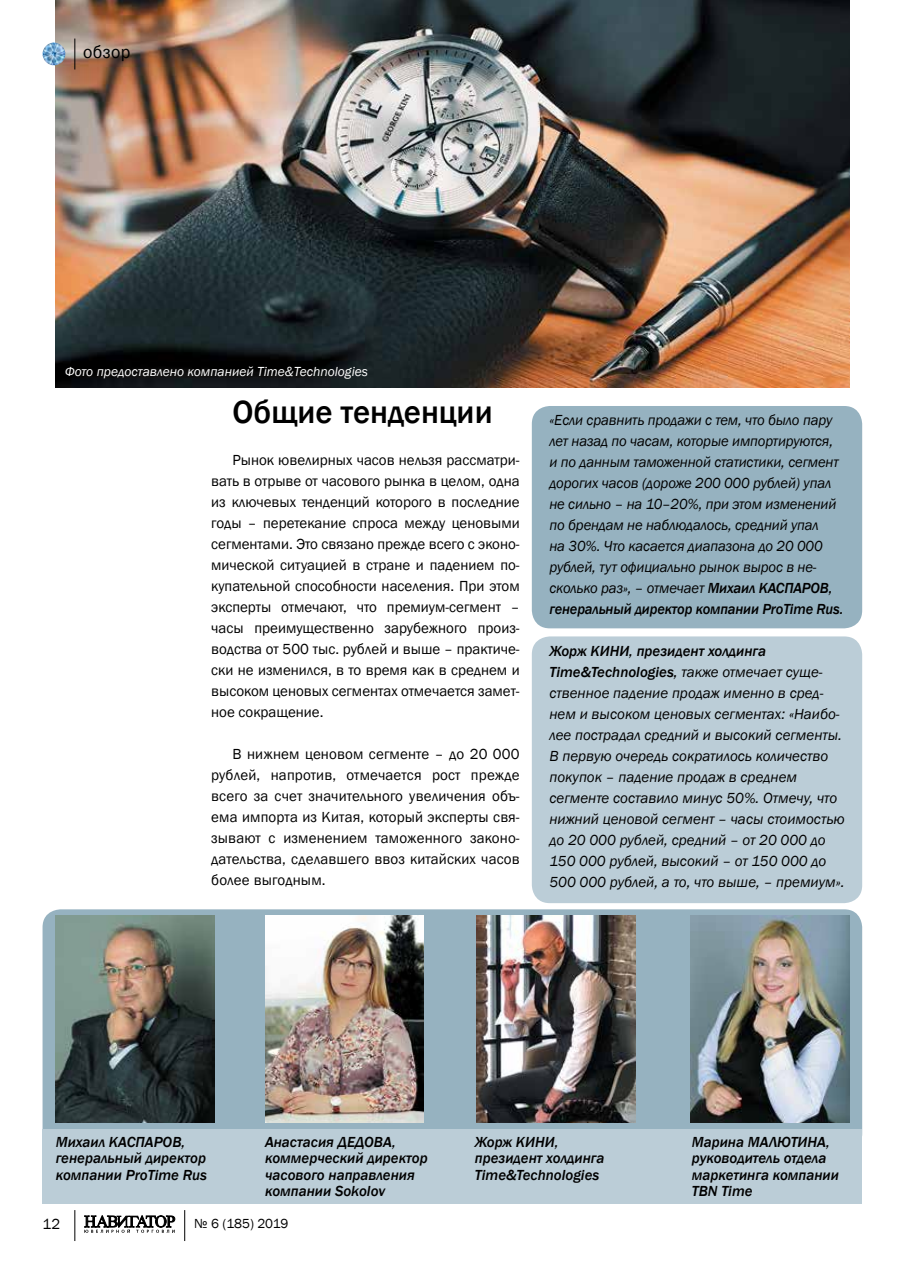
<style>
.page{position:relative;width:902px;height:1263px;background:#fff}
.page>*{position:absolute;margin:0;border:0;box-sizing:border-box;transform-origin:0 0}
.t1{font:500 33px "Franklin Gothic";color:#000}
.t2{font:18px "Franklin Gothic";letter-spacing:.02em;color:#000}
.t3{font:italic 15px/21px "Franklin Gothic";letter-spacing:-.005em;color:#000}
.t4{font:15px/21px "Franklin Gothic";color:#000;text-align:justify}
.t5{font:italic 500 15px/16.5px "Franklin Gothic";color:#000}
.t6{font:italic 13.5px "Franklin Gothic";color:#fff}
.t7{font:13.5px "Franklin Gothic";letter-spacing:-.005em;color:#000}
.s1{font-weight:500}
</style>
<div class="page">
<svg style="left:84px;top:1215px;width:91px;height:18px"></svg>
<hr style="left:184px;top:1210px;width:1px;height:31px;background:#000">
<hr style="left:74px;top:1210px;width:1px;height:31px;background:#000">
<img style="left:56px;top:0;width:793px;height:388px">
<img style="left:43px;top:43px;width:22px;height:22px;border-radius:11px">
<hr style="left:74px;top:39px;width:1px;height:30px;background:#000">
<div style="left:43px;top:909px;width:819px;height:243px;background:#96b2c0;border-radius:18px"></div>
<div style="left:43px;top:1129px;width:819px;height:75px;background:#bbcdd7"></div>
<div style="left:531px;top:636px;width:331px;height:267px;background:#bbcdd7;border-radius:18px"></div>
<div style="left:531px;top:406px;width:331px;height:222px;background:#96b2c0;border-radius:18px"></div>
<img style="left:476px;top:916px;width:159px;height:206px">
<img style="left:265px;top:916px;width:159px;height:206px">
<img style="left:56px;top:916px;width:159px;height:206px">
<img style="left:690px;top:916px;width:159px;height:206px">
<p class="t2" style="left:83px;top:41px;width:49px">обзор</p>
<p class="t6" style="left:65px;top:363px;width:305px">Фото предоставлено компанией Time&amp;Technologies</p>
<h1 class="t1" style="left:232px;top:392px;width:262px">Общие тенденции</h1>
<p class="t4" style="left:211px;top:450px;width:310px;text-indent:21px">Рынок ювелирных часов нельзя рассматри&shy;вать в отрыве от часового рынка в целом, одна из ключевых тенденций которого в последние годы – перетекание спроса между ценовыми сегментами. Это связано прежде всего с эконо&shy;мической ситуацией в стране и падением по&shy;купательной способности населения. При этом эксперты отмечают, что премиум-сегмент – часы преимущественно зарубежного произ&shy;водства от 500 тыс. рублей и выше – практиче&shy;ски не изменился, в то время как в среднем и высоком ценовых сегментах отмечается замет&shy;ное сокращение.</p>
<p class="t4" style="left:211px;top:744px;width:310px;text-indent:21px">В нижнем ценовом сегменте – до 20 000 рублей, напротив, отмечается рост прежде всего за счет значительного увеличения объ&shy;ема импорта из Китая, который эксперты свя&shy;зывают с изменением таможенного законо&shy;дательства, сделавшего ввоз китайских часов более выгодным.</p>
<p class="t3" style="left:549px;top:410px;width:295px">«Если сравнить продажи с тем, что было пару лет назад по часам, которые импортируются, и по данным таможенной статистики, сегмент дорогих часов (дороже 200 000 рублей) упал не сильно – на 10–20%, при этом изменений по брендам не наблюдалось, средний упал<br>на 30%. Что касается диапазона до 20 000 рублей, тут официально рынок вырос в не&shy;сколько раз», – отмечает <span class="s1">Михаил КАСПАРОВ, генеральный директор компании ProTime Rus.</span></p>
<p class="t3" style="left:549px;top:641px;width:297px"><span class="s1">Жорж КИНИ, президент холдинга Time&amp;Technologies,</span> также отмечает суще&shy;ственное падение продаж именно в сред&shy;нем и высоком ценовых сегментах: «Наибо&shy;лее пострадал средний и высокий сегменты.<br>В первую очередь сократилось количество покупок – падение продаж в среднем сегменте составило минус 50%. Отмечу, что нижний ценовой сегмент – часы стоимостью до 20 000 рублей, средний – от 20 000 до 150 000 рублей, высокий – от 150 000 до 500 000 рублей, а то, что выше, – премиум».</p>
<p class="t5" style="left:56px;top:1133px;width:153px">Михаил КАСПАРОВ, генеральный директор компании ProTime Rus</p>
<p class="t5" style="left:691px;top:1133px;width:149px">Марина МАЛЮТИНА, руководитель отдела маркетинга компании<br>TBN Time</p>
<p class="t5" style="left:265px;top:1133px;width:164px">Анастасия ДЕДОВА, коммерческий директор часового направления компании Sokolov</p>
<p class="t5" style="left:475px;top:1133px;width:131px">Жорж КИНИ, президент холдинга<br>Time&amp;Technologies</p>
<p class="t4" style="left:43px;top:1214px;width:19px">12</p>
<p class="t7" style="left:194px;top:1215px;width:96px">№ 6 (185) 2019</p>
</div>
